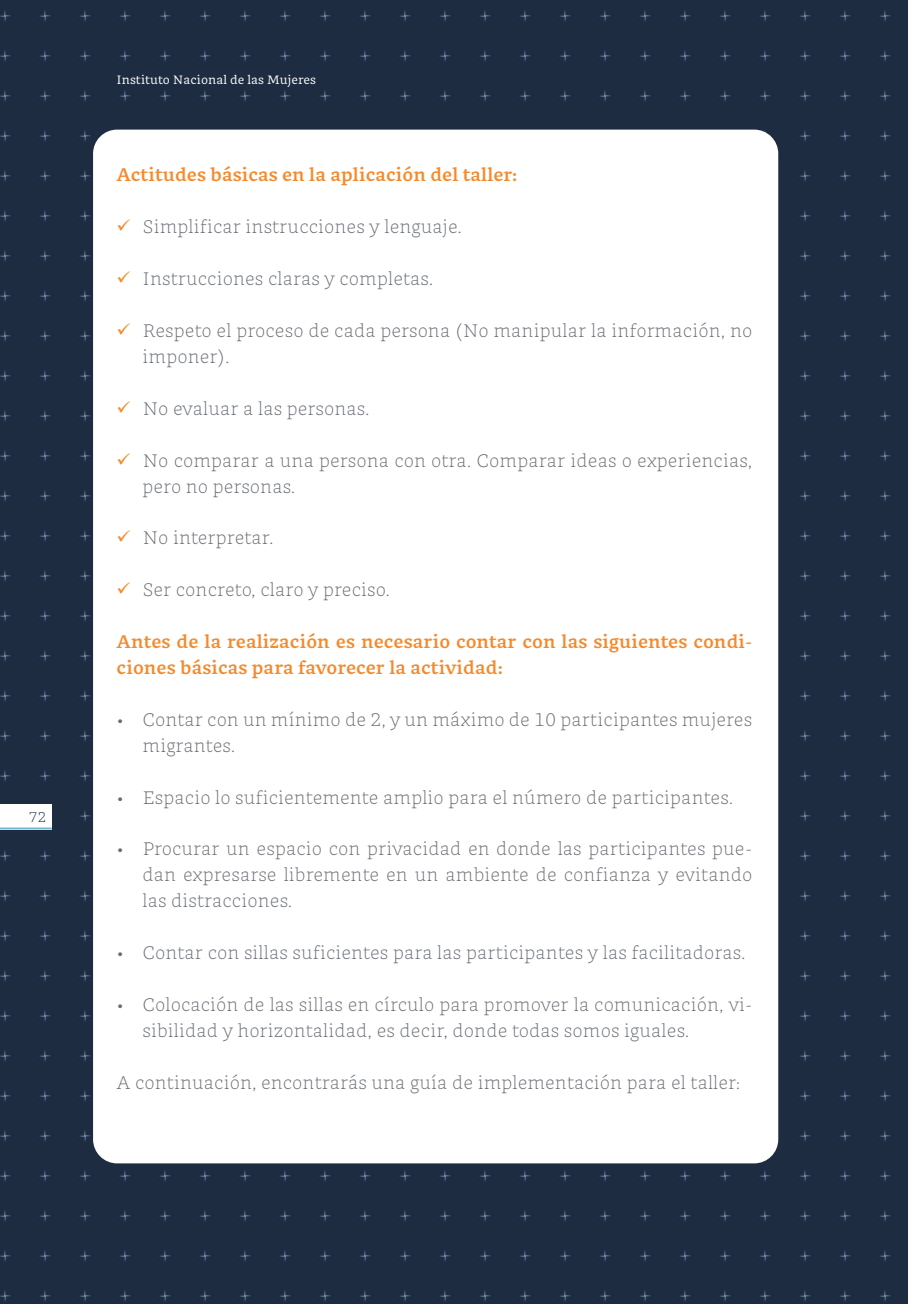
<style>
.page{position:relative;width:908px;height:1304px;background:#fff}
.page>*{position:absolute;margin:0;border:0;box-sizing:border-box;transform-origin:0 0}
.Cuerpo{font:300 18px/26px "GMX";color:#676c72}
.Cuerpo-2{font:700 18px/26px "GMX";color:#f6892a}
.t1{font:300 14px "GMX";color:#1f2c42}
.t2{font:12px "GMX";color:#fff}
.s1{font-weight:700}
</style>
<div class="page">
<div style="left:0;top:0;width:907px;height:1304px;background:#1e2c41"></div>
<div style="left:0;top:804px;width:52px;height:25px;background:#fff"></div>
<hr style="left:0;top:827px;width:52px;height:2px;background:#74b8d0">
<div style="left:93px;top:130px;width:684px;height:1033px;background:#fff;border-radius:24px"></div>
<p class="t1" style="left:29px;top:809px;width:19px">72</p>
<p class="t2" style="left:117px;top:73px;width:201px">Instituto Nacional de las Mujeres</p>
<p class="Cuerpo-2" style="left:117px;top:162px;width:402px">Actitudes básicas en la aplicación del taller:</p>
<p class="Cuerpo" style="left:142px;top:214px;width:321px">Simplificar instrucciones y lenguaje.</p>
<p class="Cuerpo" style="left:142px;top:266px;width:292px">Instrucciones claras y completas.</p>
<p class="Cuerpo" style="left:142px;top:318px;width:611px">Respeto el proceso de cada persona (No manipular la información, no imponer).</p>
<p class="Cuerpo" style="left:142px;top:396px;width:228px">No evaluar a las personas.</p>
<p class="Cuerpo" style="left:142px;top:447px;width:611px">No comparar a una persona con otra. Comparar ideas o experiencias, pero no personas.</p>
<p class="Cuerpo" style="left:142px;top:525px;width:133px">No interpretar.</p>
<p class="Cuerpo" style="left:142px;top:577px;width:249px">Ser concreto, claro y preciso.</p>
<p class="Cuerpo-2" style="left:117px;top:629px;width:637px">Antes de la realización es necesario contar con las siguientes condi&shy;ciones básicas para favorecer la actividad:</p>
<p class="Cuerpo" style="left:142px;top:707px;width:611px;text-indent:-26px"><span class="s1">•</span> Contar con un mínimo de 2, y un máximo de 10 participantes mujeres migrantes.</p>
<p class="Cuerpo" style="left:117px;top:784px;width:618px"><span class="s1">•</span> Espacio lo suficientemente amplio para el número de participantes.</p>
<p class="Cuerpo" style="left:142px;top:836px;width:611px;text-align:justify;text-indent:-26px"><span class="s1">•</span> Procurar un espacio con privacidad en donde las participantes pue&shy;dan expresarse libremente en un ambiente de confianza y evitando las distracciones.</p>
<p class="Cuerpo" style="left:117px;top:940px;width:630px"><span class="s1">•</span> Contar con sillas suficientes para las participantes y las facilitadoras.</p>
<p class="Cuerpo" style="left:142px;top:992px;width:611px;text-indent:-26px"><span class="s1">•</span> Colocación de las sillas en círculo para promover la comunicación, vi&shy;sibilidad y horizontalidad, es decir, donde todas somos iguales.</p>
<p class="Cuerpo" style="left:117px;top:1069px;width:625px">A continuación, encontrarás una guía de implementación para el taller:</p>
</div>
